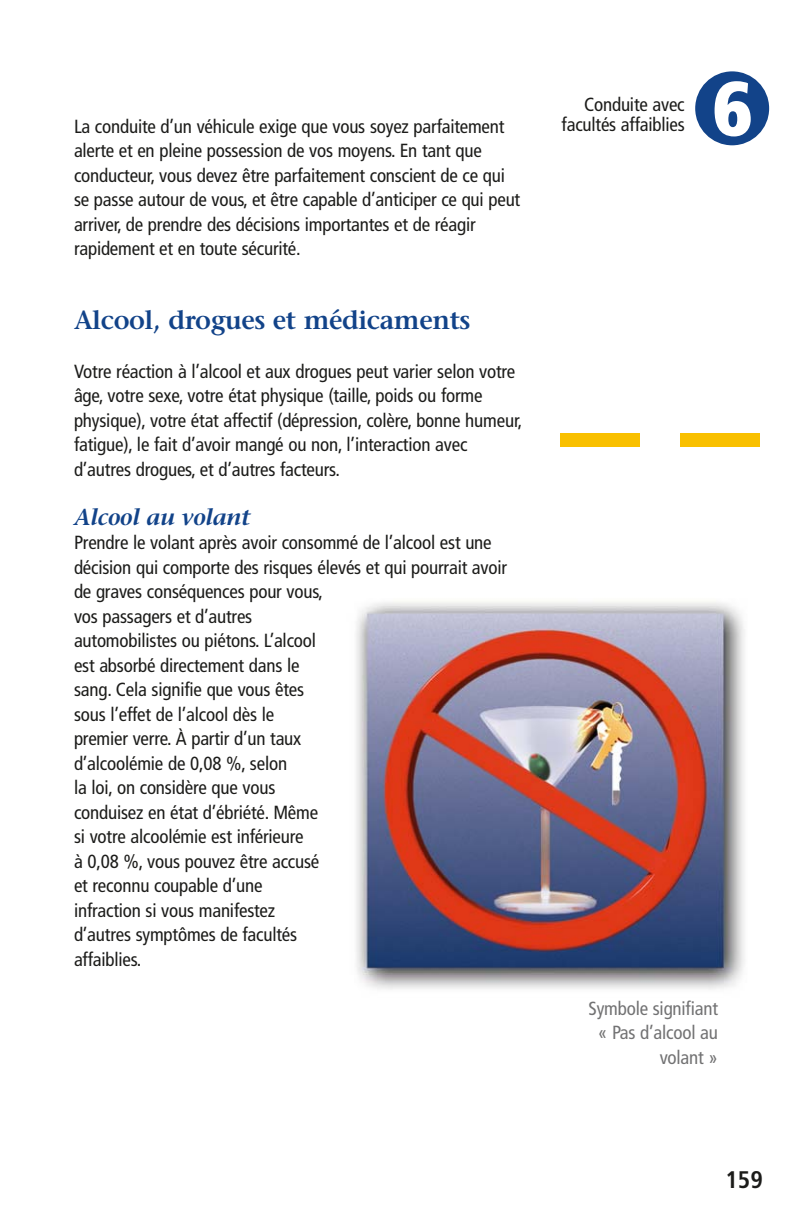
<style>
.page{position:relative;width:792px;height:1224px;background:#fff}
.page>*{position:absolute;margin:0;border:0;box-sizing:border-box;transform-origin:0 0}
.t1{font:900 condensed 76.6px "Frutiger";color:#fff}
.t2{font:600 26px "Stone Serif";letter-spacing:-.02em;color:#124389}
.t3{font:700 condensed 24px "Frutiger";color:#1c1c1a}
.t4{font:italic 600 23px "Stone Serif";letter-spacing:-.02em;color:#124389}
.t5{font:condensed 19px/24.6px "Frutiger";letter-spacing:-.01em;color:#1c1c1a}
.t6{font:condensed 19px/24.6px "Frutiger";letter-spacing:-.01em;color:#727273;text-align:right}
</style>
<div class="page">
<div style="left:695px;top:71px;width:74px;height:74px;background:#124389;border-radius:50%"></div>
<img style="left:356px;top:601px;width:389px;height:389px">
<div style="left:561px;top:433px;width:79px;height:13px;background:#f9c000"></div>
<div style="left:681px;top:433px;width:79px;height:13px;background:#f9c000"></div>
<p class="t5" style="left:74px;top:115px;width:448px">La conduite d’un véhicule exige que vous soyez parfaitement alerte et en pleine possession de vos moyens. En tant que conducteur, vous devez être parfaitement conscient de ce qui se passe autour de vous, et être capable d’anticiper ce qui peut arriver, de prendre des décisions importantes et de réagir rapidement et en toute sécurité.</p>
<h2 class="t2" style="left:74px;top:309px;width:398px">Alcool, drogues et médicaments</h2>
<p class="t5" style="left:74px;top:360px;width:450px">Votre réaction à l’alcool et aux drogues peut varier selon votre âge, votre sexe, votre état physique (taille, poids ou forme physique), votre état affectif (dépression, colère, bonne humeur, fatigue), le fait d’avoir mangé ou non, l’interaction avec d’autres drogues, et d’autres facteurs.</p>
<p class="t4" style="left:74px;top:508px;width:178px">Alcool au volant</p>
<p class="t5" style="left:74px;top:532px;width:435px">Prendre le volant après avoir consommé de l’alcool est une décision qui comporte des risques élevés et qui pourrait avoir de graves conséquences pour vous,<br>vos passagers et d’autres<br>automobilistes ou piétons. L’alcool<br>est absorbé directement dans le<br>sang. Cela signifie que vous êtes<br>sous l’effet de l’alcool dès le<br>premier verre. À partir d’un taux<br>d’alcoolémie de 0,08 %, selon<br>la loi, on considère que vous<br>conduisez en état d’ébriété. Même<br>si votre alcoolémie est inférieure<br>à 0,08 %, vous pouvez être accusé<br>et reconnu coupable d’une<br>infraction si vous manifestez<br>d’autres symptômes de facultés<br>affaiblies.</p>
<p class="t5" style="left:562px;top:96px;width:125px;line-height:20px;text-align:right">Conduite avec facultés affaiblies</p>
<h1 class="t1" style="left:713px;top:78px;width:41px">6</h1>
<p class="t6" style="left:588px;top:997px;width:131px">Symbole signifiant « Pas d’alcool au volant »</p>
<p class="t3" style="left:725px;top:1170px;width:39px">159</p>
</div>
